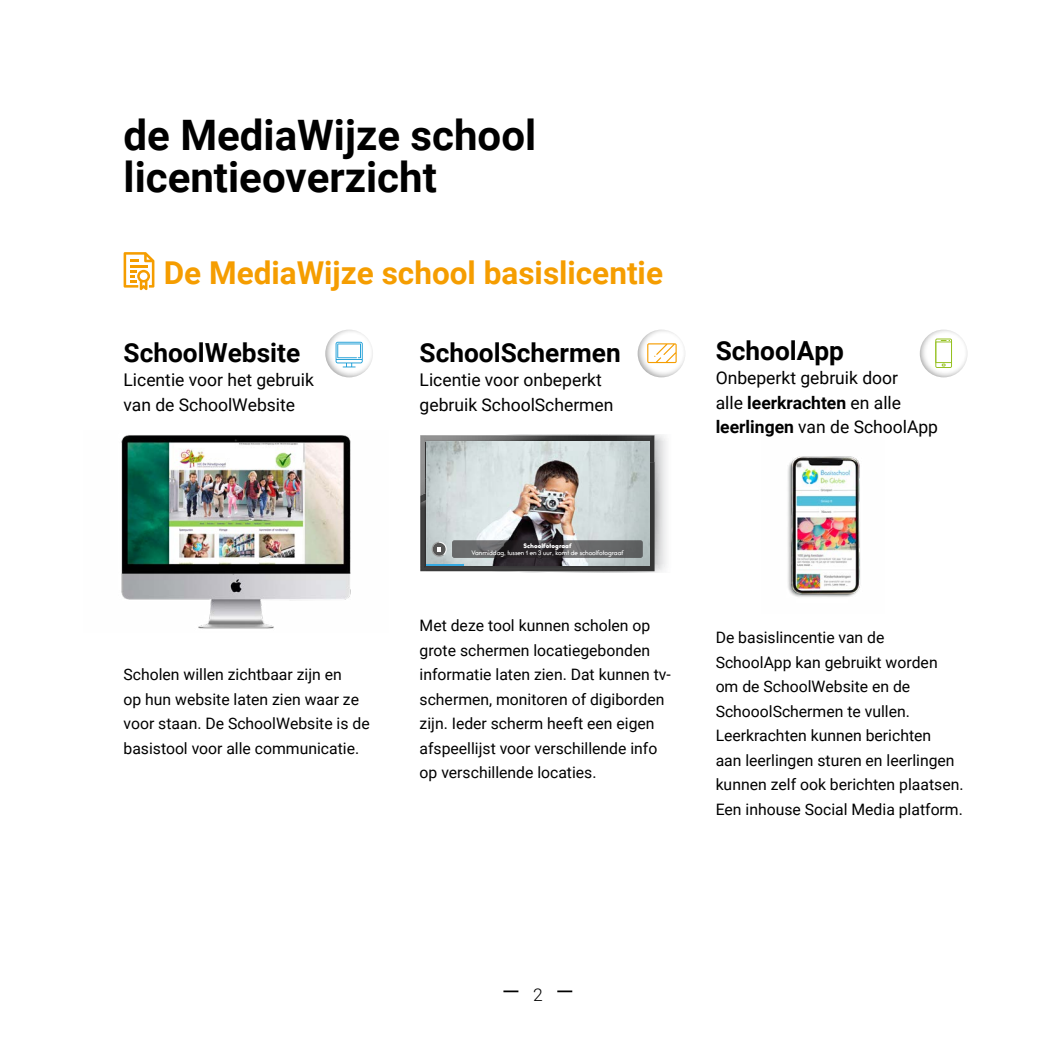
<style>
.page{position:relative;width:1042px;height:1042px;background:#fff}
.page>*{position:absolute;margin:0;border:0;box-sizing:border-box;transform-origin:0 0}
.t1{font:700 42px/42px "Roboto";color:#000}
.t2{font:700 31.5px "Roboto";color:#f59d00}
.t3{font:700 26.25px "Roboto";color:#000}
.t4{font:17.5px/24.5px "Roboto";color:#000}
.t5{font:300 17.5px "Roboto";color:#000}
.t6{font:15.75px/24.5px "Roboto";color:#000}
.t7{font:5.6px "Bambino";color:#fff}
.t8{font:900 5.6px "Bambino";color:#fff}
.s1{font-weight:700}
</style>
<div class="page">
<svg style="left:503px;top:990px;width:15px;height:2px"></svg>
<svg style="left:557px;top:990px;width:15px;height:2px"></svg>
<svg style="left:124px;top:252px;width:30px;height:38px"></svg>
<div style="left:907px;top:313px;width:61px;height:79px;background:#000;opacity:.4"></div>
<svg style="left:935px;top:338px;width:17px;height:30px"></svg>
<div style="left:312px;top:313px;width:62px;height:79px;background:#000;opacity:.4"></div>
<svg style="left:336px;top:342px;width:27px;height:25px"></svg>
<div style="left:625px;top:313px;width:61px;height:78px;background:#000;opacity:.4"></div>
<svg style="left:647px;top:343px;width:30px;height:20px"></svg>
<img style="left:788px;top:456px;width:73px;height:141px">
<svg style="left:420px;top:435px;width:247px;height:137px;background:#a8acac"></svg>
<img style="left:121px;top:435px;width:230px;height:194px">
<h1 class="t1" style="left:124px;top:113px;width:414px">de MediaWijze school licentieoverzicht</h1>
<h2 class="t2" style="left:164px;top:250px;width:501px">De MediaWijze school basislicentie</h2>
<h3 class="t3" style="left:124px;top:334px;width:178px">SchoolWebsite</h3>
<p class="t4" style="left:124px;top:367px;width:192px">Licentie voor het gebruik van de SchoolWebsite</p>
<h3 class="t3" style="left:420px;top:334px;width:203px">SchoolSchermen</h3>
<p class="t4" style="left:420px;top:367px;width:195px">Licentie voor onbeperkt gebruik SchoolSchermen</p>
<p class="t6" style="left:124px;top:662px;width:248px">Scholen willen zichtbaar zijn en<br>op hun website laten zien waar ze voor staan. De SchoolWebsite is de basistool voor alle communicatie.</p>
<p class="t8" style="left:523px;top:543px;width:50px">Schoolfotograaf</p>
<p class="t7" style="left:471px;top:549px;width:153px">Vanmiddag, tussen 1 en 3 uur, komt de schoolfotograaf</p>
<p class="t6" style="left:420px;top:613px;width:253px">Met deze tool kunnen scholen op grote schermen locatiegebonden informatie laten zien. Dat kunnen tv&shy;schermen, monitoren of digiborden zijn. Ieder scherm heeft een eigen afspeellijst voor verschillende info op verschillende locaties.</p>
<h3 class="t3" style="left:715px;top:332px;width:130px">SchoolApp</h3>
<p class="t4" style="left:715px;top:365px;width:224px">Onbeperkt gebruik door<br>alle <span class="s1">leerkrachten</span> en alle <span class="s1">leerlingen</span> van de SchoolApp</p>
<p class="t6" style="left:715px;top:625px;width:249px">De basislincentie van de<br>SchoolApp kan gebruikt worden om de SchoolWebsite en de<br>SchooolSchermen te vullen.<br>Leerkrachten kunnen berichten<br>aan leerlingen sturen en leerlingen kunnen zelf ook berichten plaatsen.<br>Een inhouse Social Media platform.</p>
<p class="t5" style="left:533px;top:983px;width:11px">2</p>
</div>
